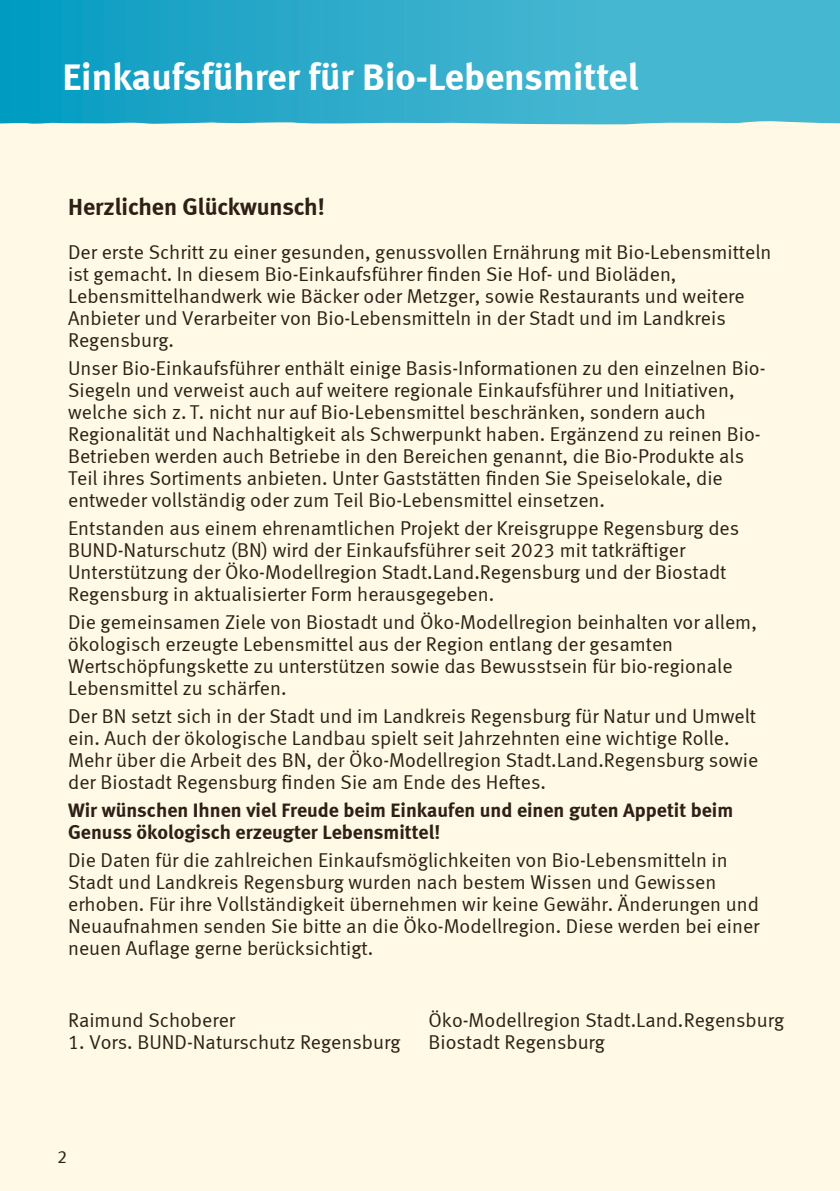
<style>
.page{position:relative;width:840px;height:1191px;background:#fff}
.page>*{position:absolute;margin:0;border:0;box-sizing:border-box;transform-origin:0 0}
.t1{font:38px "Meta Bold LF";color:#fff}
.t2{font:24px "Meta Bold LF";color:#2e2016}
.t3{font:20px/22px "Meta Normal LF";color:#2e2016}
.t4{font:20px/22px "Meta Bold LF";color:#2e2016}
.t5{font:18px "Meta Normal LF";color:#2e2016}
</style>
<div class="page">
<div style="left:0;top:0;width:839px;height:1191px;background:#fff9e5"></div>
<img style="left:0;top:0;width:840px;height:125px">
<h1 class="t1" style="left:62px;top:60px;width:577px">Einkaufsführer für Bio-Lebensmittel</h1>
<p class="t2" style="left:68px;top:196px;width:258px">Herzlichen Glückwunsch!</p>
<p class="t3" style="left:68px;top:242px;width:704px">Der erste Schritt zu einer gesunden, genussvollen Ernährung mit Bio-Lebensmitteln ist gemacht. In diesem Bio-Einkaufsführer finden Sie Hof- und Bioläden, Lebensmittelhandwerk wie Bäcker oder Metzger, sowie Restaurants und weitere Anbieter und Verarbeiter von Bio-Lebensmitteln in der Stadt und im Landkreis Regensburg.</p>
<p class="t3" style="left:68px;top:358px;width:698px">Unser Bio-Einkaufsführer enthält einige Basis-Informationen zu den einzelnen Bio-Siegeln und verweist auch auf weitere regionale Einkaufsführer und Initiativen, welche sich z. T. nicht nur auf Bio-Lebensmittel beschränken, sondern auch Regionalität und Nachhaltigkeit als Schwerpunkt haben. Ergänzend zu reinen Bio-Betrieben werden auch Betriebe in den Bereichen genannt, die Bio-Produkte als Teil ihres Sortiments anbieten. Unter Gaststätten finden Sie Speiselokale, die entweder vollständig oder zum Teil Bio-Lebensmittel einsetzen.</p>
<p class="t3" style="left:68px;top:518px;width:672px">Entstanden aus einem ehrenamtlichen Projekt der Kreisgruppe Regensburg des BUND-Naturschutz (BN) wird der Einkaufsführer seit 2023 mit tatkräftiger Unterstützung der Öko-Modellregion Stadt.Land.Regensburg und der Biostadt Regensburg in aktualisierter Form herausgegeben.</p>
<p class="t3" style="left:68px;top:612px;width:690px">Die gemeinsamen Ziele von Biostadt und Öko-Modellregion beinhalten vor allem, ökologisch erzeugte Lebensmittel aus der Region entlang der gesamten Wertschöpfungskette zu unterstützen sowie das Bewusstsein für bio-regionale Lebensmittel zu schärfen.</p>
<p class="t3" style="left:68px;top:706px;width:691px">Der BN setzt sich in der Stadt und im Landkreis Regensburg für Natur und Umwelt ein. Auch der ökologische Landbau spielt seit Jahrzehnten eine wichtige Rolle.<br>Mehr über die Arbeit des BN, der Öko-Modellregion Stadt.Land.Regensburg sowie der Biostadt Regensburg finden Sie am Ende des Heftes.</p>
<p class="t4" style="left:68px;top:800px;width:666px">Wir wünschen Ihnen viel Freude beim Einkaufen und einen guten Appetit beim<br>Genuss ökologisch erzeugter Lebensmittel!</p>
<p class="t3" style="left:68px;top:850px;width:692px">Die Daten für die zahlreichen Einkaufsmöglichkeiten von Bio-Lebensmitteln in Stadt und Landkreis Regensburg wurden nach bestem Wissen und Gewissen erhoben. Für ihre Vollständigkeit übernehmen wir keine Gewähr. Änderungen und Neuaufnahmen senden Sie bitte an die Öko-Modellregion. Diese werden bei einer neuen Auflage gerne berücksichtigt.</p>
<p class="t3" style="left:68px;top:1010px;width:168px">Raimund Schoberer</p>
<p class="t3" style="left:428px;top:1010px;width:357px">Öko-Modellregion Stadt.Land.Regensburg</p>
<p class="t3" style="left:68px;top:1032px;width:333px">1. Vors. BUND-Naturschutz Regensburg</p>
<p class="t3" style="left:428px;top:1032px;width:178px">Biostadt Regensburg</p>
<p class="t5" style="left:57px;top:1148px;width:12px">2</p>
</div>
